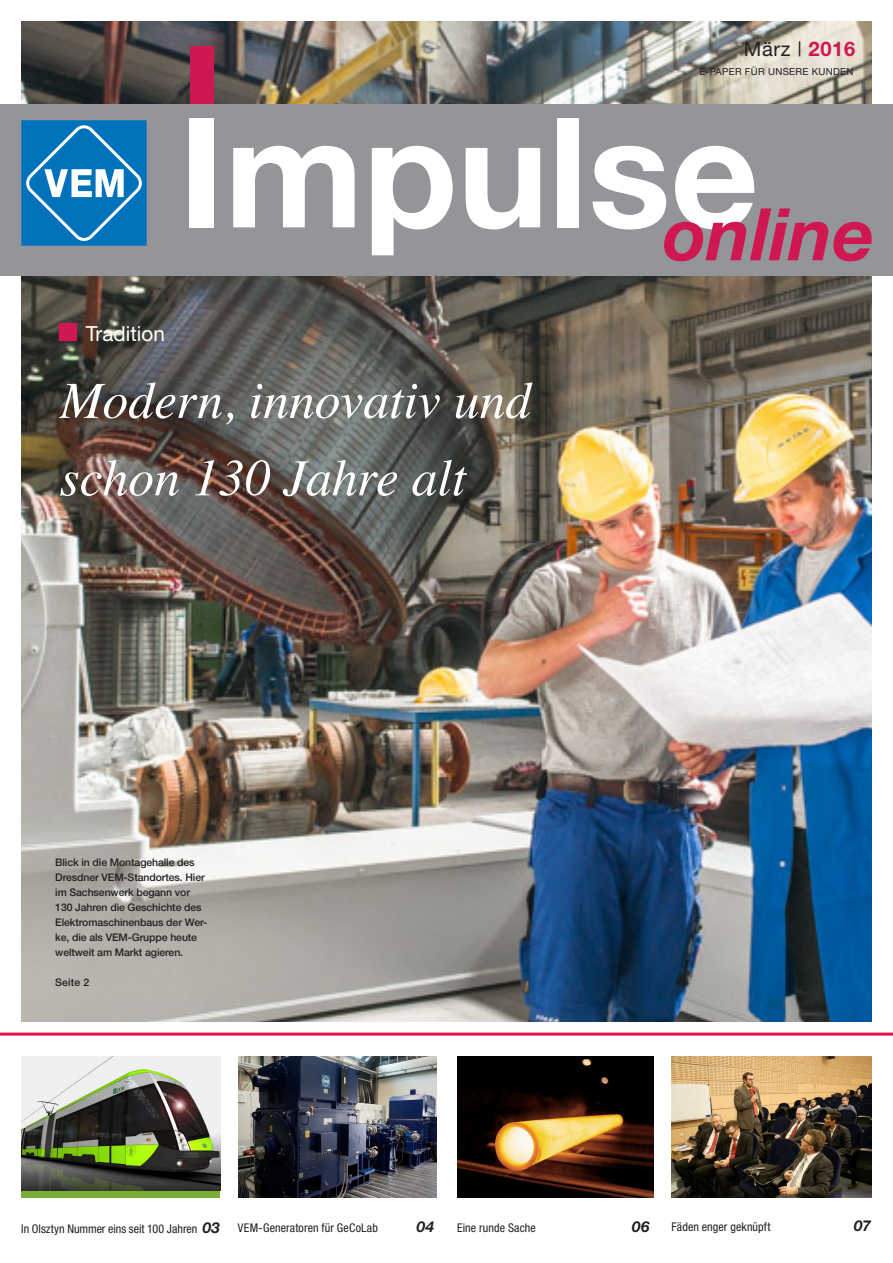
<style>
.page{position:relative;width:893px;height:1263px;background:#fff}
.page>*{position:absolute;margin:0;border:0;box-sizing:border-box;transform-origin:0 0}
.t1{font:700 153.6px "Helvetica Neue";color:#fff}
.t2{font:italic 700 72.6px "Helvetica Neue";color:#cf1852}
.t3{font:italic 52.05px/77.4px "Times";color:#fff}
.t4{font:20.85px "Helvetica Neue";color:#fff}
.t5{font:20.1px "Helvetica Neue";color:#231f20}
.t6{font:italic 700 15px "Helvetica Neue";color:#231f20}
.t7{font:condensed 12px "Helvetica Neue";letter-spacing:.005em;color:#231f20}
.t8{font:500 10.5px/15px "Helvetica Neue";letter-spacing:-.01em;color:#231f20}
.t9{font:9.75px "Helvetica Neue";letter-spacing:.03em;color:#231f20}
.s1{font-weight:700;color:#cf1852}
.s2{font-weight:700;font-style:italic;font-stretch:normal;font-size:15px}
</style>
<div class="page">
<img style="left:671px;top:1057px;width:200px;height:141px">
<img style="left:21px;top:21px;width:851px;height:1001px">
<div style="left:0;top:104px;width:893px;height:172px;background:#939598"></div>
<div style="left:190px;top:47px;width:23px;height:57px;background:#cf1852"></div>
<div style="left:21px;top:120px;width:126px;height:126px;background:#0072bc"></div>
<svg style="left:26px;top:125px;width:116px;height:116px"></svg>
<div style="left:60px;top:323px;width:17px;height:17px;background:#cf1852"></div>
<img style="left:238px;top:1057px;width:198px;height:141px">
<div style="left:21px;top:1057px;width:199px;height:140px;background:#79ad36"></div>
<img style="left:21px;top:1057px;width:199px;height:134px">
<img style="left:457px;top:1057px;width:196px;height:141px">
<hr style="left:0;top:1032px;width:893px;height:3px;background:#e2104f">
<h3 class="t5" style="left:744px;top:37px;width:113px">März | <span class="s1">2016</span></h3>
<p class="t9" style="left:699px;top:66px;width:156px">E-Paper FÜR UNSERE KUNDEN</p>
<h3 class="t4" style="left:86px;top:321px;width:81px">Tradition</h3>
<h1 class="t1" style="left:179px;top:78px;width:581px">Impulse</h1>
<h2 class="t2" style="left:663px;top:190px;width:213px">online</h2>
<h3 class="t3" style="left:60px;top:359px;width:473px">Modern, innovativ und schon 130 Jahre alt</h3>
<p class="t8" style="left:55px;top:854px;width:153px">Blick in die Montagehalle des<br>Dresdner VEM-Standortes. Hier im Sachsenwerk begann vor<br>130 Jahren die Geschichte des<br>Elektromaschinenbaus der Wer&shy;ke, die als VEM-Gruppe heute weltweit am Markt agieren.</p>
<p class="t8" style="left:55px;top:974px;width:35px">Seite 2</p>
<p class="t7" style="left:21px;top:1221px;width:200px">In Olsztyn Nummer eins seit 100 Jahren <span class="s2">03</span></p>
<p class="t7" style="left:238px;top:1221px;width:142px">VEM-Generatoren für GeCoLab</p>
<h3 class="t6" style="left:417px;top:1217px;width:19px">04</h3>
<p class="t7" style="left:457px;top:1221px;width:80px">Eine runde Sache</p>
<h3 class="t6" style="left:632px;top:1217px;width:19px">06</h3>
<p class="t7" style="left:671px;top:1220px;width:101px">Fäden enger geknüpft</p>
<h3 class="t6" style="left:854px;top:1217px;width:18px">07</h3>
</div>
